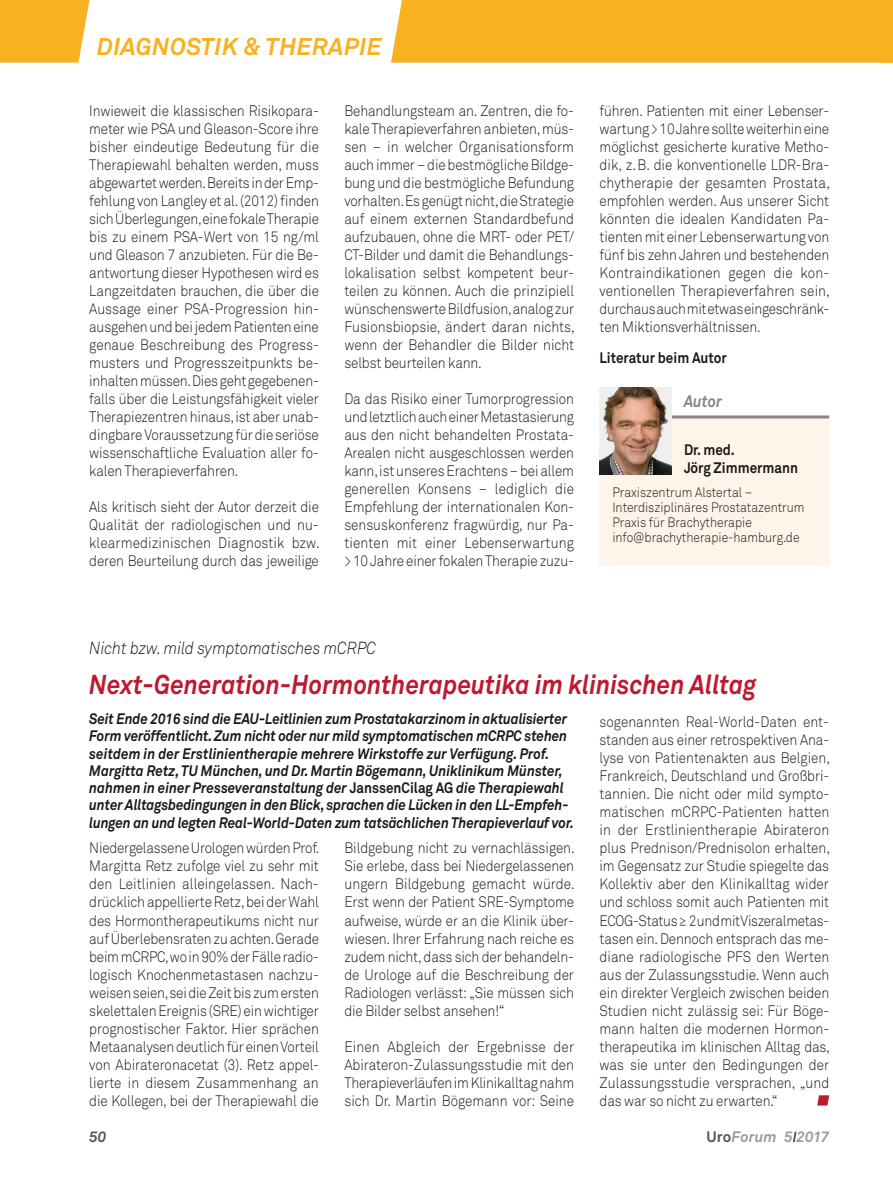
<style>
.page{position:relative;width:893px;height:1191px;background:#fff}
.page>*{position:absolute;margin:0;border:0;box-sizing:border-box;transform-origin:0 0}
.t1{font:italic 700 27px "Akkurat Pro";color:#be192f;scale:.9 1}
.t2{font:italic 700 24px "Akkurat Pro";letter-spacing:.015em;color:#f8b120}
.t3{font:italic 300 17.25px "Akkurat Pro";color:#1a1918;scale:.9 1}
.t4{font:italic 700 16.5px "Akkurat Pro";color:#868686;scale:.9 1}
.t5{font:300 15px/18px "Akkurat Pro";letter-spacing:-.01em;color:#1a1918;scale:.9 1}
.t6{font:italic 700 15px/17.2px "Akkurat Pro";letter-spacing:-.01em;color:#1a1918;scale:.9 1}
.t7{font:700 15px/18px "Akkurat Pro";color:#1a1918;scale:.9 1}
.t8{font:italic 700 15px "Akkurat Pro";color:#9c9c9c}
.t9{font:italic 700 15px "Akkurat Pro";color:#565655}
.t10{font:300 13.5px/15px "Akkurat Pro";color:#1a1918;scale:.9 1}
.s1{font-style:normal}
.s2{font-family:"Segoe UI"}
.s3{font-style:normal;color:#565655}
</style>
<div class="page">
<svg style="left:793px;top:1131px;width:4px;height:11px"></svg>
<svg style="left:817px;top:1095px;width:12px;height:10px"></svg>
<div style="left:600px;top:417px;width:229px;height:149px;background:#fef4e9"></div>
<hr style="left:600px;top:415px;width:229px;height:3px;background:#868686">
<img style="left:600px;top:387px;width:71px;height:88px">
<div style="left:391px;top:0;width:502px;height:63px;background:#f8b120"></div>
<svg style="left:0;top:0;width:90px;height:63px;background:#f8b630"></svg>
<h2 class="t2" style="left:97px;top:32px;width:287px">DIAGNOSTIK &amp; THERAPIE</h2>
<p class="t5" style="left:89px;top:102px;width:257px">Inwieweit die klassischen Risikopara&shy;meter wie PSA und Gleason-Score ihre bisher eindeutige Bedeutung für die Therapiewahl behalten werden, muss abgewartet werden. Bereits in der Emp&shy;fehlung von Langley et al. (2012) finden sich Überlegungen, eine fokale Therapie bis zu einem PSA-Wert von 15 ng/ml und Gleason 7 anzubieten. Für die Be&shy;antwortung dieser Hypothesen wird es Langzeitdaten brauchen, die über die Aussage einer PSA-Progression hin&shy;ausgehen und bei jedem Patienten eine genaue Beschreibung des Progress&shy;musters und Progresszeitpunkts be&shy;inhalten müssen. Dies geht gegebenen&shy;falls über die Leistungsfähigkeit vieler Therapiezentren hinaus, ist aber unab&shy;dingbare Voraussetzung für die seriöse wissenschaftliche Evaluation aller fo&shy;kalen Therapieverfahren.</p>
<p class="t5" style="left:89px;top:498px;width:257px">Als kritisch sieht der Autor derzeit die Qualität der radiologischen und nu&shy;klearmedizinischen Diagnostik bzw. deren Beurteilung durch das jeweilige</p>
<p class="t5" style="left:344px;top:102px;width:257px">Behandlungsteam an. Zentren, die fo&shy;kale Therapieverfahren anbieten, müs&shy;sen – in welcher Organisationsform auch immer – die bestmögliche Bildge&shy;bung und die bestmögliche Befundung vorhalten. Es genügt nicht, die Strategie auf einem externen Standardbefund aufzubauen, ohne die MRT- oder PET/ CT-Bilder und damit die Behandlungs&shy;lokalisation selbst kompetent beur&shy;teilen zu können. Auch die prinzipiell wünschenswerte Bildfusion, analog zur Fusionsbiopsie, ändert daran nichts, wenn der Behandler die Bilder nicht selbst beurteilen kann.</p>
<p class="t5" style="left:344px;top:390px;width:257px">Da das Risiko einer Tumorprogression und letztlich auch einer Metastasierung aus den nicht behandelten Prostata-Arealen nicht ausgeschlossen werden kann, ist unseres Erachtens – bei allem generellen Konsens – lediglich die Empfehlung der internationalen Kon&shy;sensuskonferenz fragwürdig, nur Pa&shy;tienten mit einer Lebenserwartung &gt; 10 Jahre einer fokalen Therapie zuzu-</p>
<p class="t5" style="left:600px;top:102px;width:257px">führen. Patienten mit einer Lebenser&shy;wartung &gt;10 Jahre sollte weiterhin eine möglichst gesicherte kurative Metho&shy;dik, z.B. die konventionelle LDR-Bra&shy;chytherapie der gesamten Prostata, empfohlen werden. Aus unserer Sicht könnten die idealen Kandidaten Pa&shy;tienten mit einer Lebenserwartung von fünf bis zehn Jahren und bestehenden Kontraindikationen gegen die kon&shy;ventionellen Therapieverfahren sein, durchaus auch mit etwas eingeschränk&shy;ten Miktionsverhältnissen.</p>
<p class="t7" style="left:600px;top:348px;width:143px">Literatur beim Autor</p>
<p class="t4" style="left:684px;top:391px;width:44px">Autor</p>
<p class="t7" style="left:684px;top:441px;width:128px">Dr. med.<br>Jörg Zimmermann</p>
<p class="t10" style="left:612px;top:485px;width:215px">Praxiszentrum Alstertal –<br>Interdisziplinäres Prostatazentrum<br>Praxis für Brachytherapie info@brachytherapie-hamburg.de</p>
<p class="t3" style="left:89px;top:638px;width:320px">Nicht bzw. mild symptomatisches mCRPC</p>
<h1 class="t1" style="left:89px;top:667px;width:743px">Next-Generation-Hormontherapeutika im klinischen Alltag</h1>
<p class="t6" style="left:89px;top:710px;width:540px">Seit Ende 2016 sind die EAU-Leitlinien zum Prostatakarzinom in aktualisierter Form veröffentlicht. Zum nicht oder nur mild symptomatischen mCRPC stehen seitdem in der Erstlinientherapie mehrere Wirkstoffe zur Verfügung. Prof.<br>Margitta Retz, TU München, und Dr. Martin Bögemann, Uniklinikum Münster, nahmen in einer Presseveranstaltung der <span class="s1">JanssenCilag AG</span> die Therapiewahl unter Alltagsbedingungen in den Blick, sprachen die Lücken in den LL-Empfeh&shy;lungen an und legten Real-World-Daten zum tatsächlichen Therapieverlauf vor.</p>
<p class="t5" style="left:89px;top:839px;width:257px;text-align:justify">Niedergelassene Urologen würden Prof.<br>Margitta Retz zufolge viel zu sehr mit den Leitlinien alleingelassen. Nach&shy;drücklich appellierte Retz, bei der Wahl des Hormontherapeutikums nicht nur auf Über lebensraten zu achten. Gerade beim mCRPC, wo in 90% der Fälle radio&shy;logisch Knochenmetastasen nachzu&shy;weisen seien, sei die Zeit bis zum ersten skelettalen Ereignis (SRE) ein wichtiger prognostischer Faktor. Hier sprächen Metaanalysen deutlich für einen Vorteil von Abirateronacetat (3). Retz appel&shy;lierte in diesem Zusammenhang an die Kollegen, bei der Therapiewahl die</p>
<p class="t5" style="left:344px;top:839px;width:257px;text-align:justify">Bildgebung nicht zu vernachlässigen.<br>Sie erlebe, dass bei Niedergelassenen ungern Bildgebung gemacht würde.<br>Erst wenn der Patient SRE-Symptome aufweise, würde er an die Klinik über&shy;wiesen. Ihrer Erfahrung nach reiche es zudem nicht, dass sich der behandeln&shy;de Urologe auf die Beschreibung der Radiologen verlässt: „Sie müssen sich die Bilder selbst ansehen!“</p>
<p class="t5" style="left:600px;top:713px;width:258px;text-align:justify">sogenannten Real-World-Daten ent&shy;standen aus einer retrospektiven Ana&shy;lyse von Patientenakten aus Belgien, Frankreich, Deutschland und Großbri&shy;tannien. Die nicht oder mild sympto&shy;matischen mCRPC-Patienten hatten in der Erstlinientherapie Abirateron plus Prednison/Prednisolon erhalten, im Gegensatz zur Studie spiegelte das Kollektiv aber den Klinikalltag wider und schloss somit auch Patienten mit ECOG-Status <span class="s2">≥</span> 2 und mit Viszeralmetas&shy;tasen ein. Dennoch entsprach das me&shy;diane radiologische PFS den Werten aus der Zulassungsstudie. Wenn auch ein direkter Vergleich zwischen beiden Studien nicht zulässig sei: Für Böge&shy;mann halten die modernen Hormon&shy;therapeutika im klinischen Alltag das, was sie unter den Bedingungen der Zulassungsstudie versprachen, „und das war so nicht zu erwarten.“</p>
<p class="t5" style="left:344px;top:1037px;width:257px;text-align:justify">Einen Abgleich der Ergebnisse der Abirateron-Zulassungsstudie mit den The rapieverläufen im Klinikalltag nahm sich Dr. Martin Bögemann vor: Seine</p>
<p class="t9" style="left:89px;top:1127px;width:19px">50</p>
<p class="t8" style="left:706px;top:1127px;width:124px"><span class="s3">Uro</span>Forum 5 2017</p>
</div>
